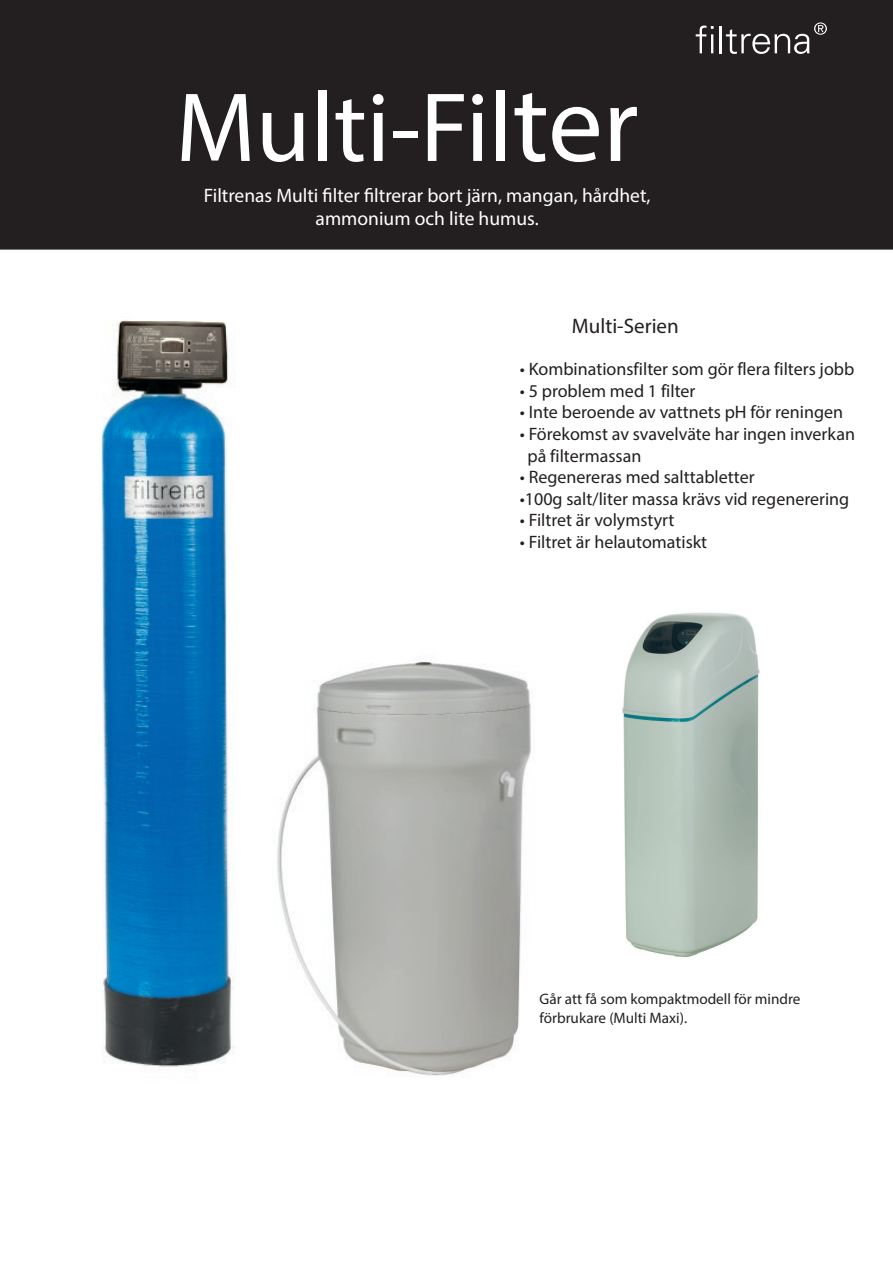
<style>
.page{position:relative;width:893px;height:1263px;background:#fff}
.page>*{position:absolute;margin:0;border:0;box-sizing:border-box;transform-origin:0 0}
.t1{font:114.3px "Arial";color:#fff}
.t2{font:99.15px "Myriad Pro";color:#fff}
.t3{font:21px "Myriad Pro";color:#231f20}
.t4{font:19.5px/23.4px "Myriad Pro";color:#fff;text-align:center}
.t5{font:18px/21.6px "Myriad Pro";color:#231f20}
.t6{font:15.15px/18.1px "Myriad Pro";color:#231f20}
.s1{font-size:109.2px}
</style>
<div class="page">
<img style="left:277px;top:660px;width:254px;height:416px">
<img style="left:101px;top:320px;width:134px;height:747px">
<img style="left:622px;top:612px;width:138px;height:345px">
<div style="left:0;top:0;width:893px;height:250px;background:#231f20"></div>
<svg style="left:696px;top:26px;width:18px;height:27px"></svg>
<hr style="left:720px;top:26px;width:2px;height:27px;background:#fff">
<svg style="left:726px;top:22px;width:101px;height:32px;background:#4b4748"></svg>
<h1 class="t1" style="left:84px;top:37px;width:694px">Birm Air-Filter</h1>
<h2 class="t2" style="left:176px;top:67px;width:464px">Multi-Fil<span class="s1">ter</span></h2>
<p class="t4" style="left:204px;top:183px;width:448px">Filtrenas Multi filter filtrerar bort järn, mangan, hårdhet, ammonium och lite humus.</p>
<p class="t3" style="left:572px;top:313px;width:108px">Multi-Serien</p>
<p class="t5" style="left:520px;top:358px;width:336px">• Kombinationsfilter som gör flera filters jobb</p>
<p class="t5" style="left:520px;top:380px;width:177px">• 5 problem med 1 filter</p>
<p class="t5" style="left:520px;top:401px;width:325px">• Inte beroende av vattnets pH för reningen</p>
<p class="t5" style="left:527px;top:423px;width:329px;text-indent:-8px">• Förekomst av svavelväte har ingen inverkan på filtermassan</p>
<p class="t5" style="left:520px;top:466px;width:236px">• Regenereras med salttabletter</p>
<p class="t5" style="left:520px;top:488px;width:331px">•100g salt/liter massa krävs vid regenerering</p>
<p class="t5" style="left:520px;top:509px;width:156px">• Filtret är volymstyrt</p>
<p class="t5" style="left:520px;top:531px;width:189px">• Filtret är helautomatiskt</p>
<p class="t6" style="left:539px;top:990px;width:263px">Går att få som kompaktmodell för mindre förbrukare (Multi Maxi).</p>
</div>
